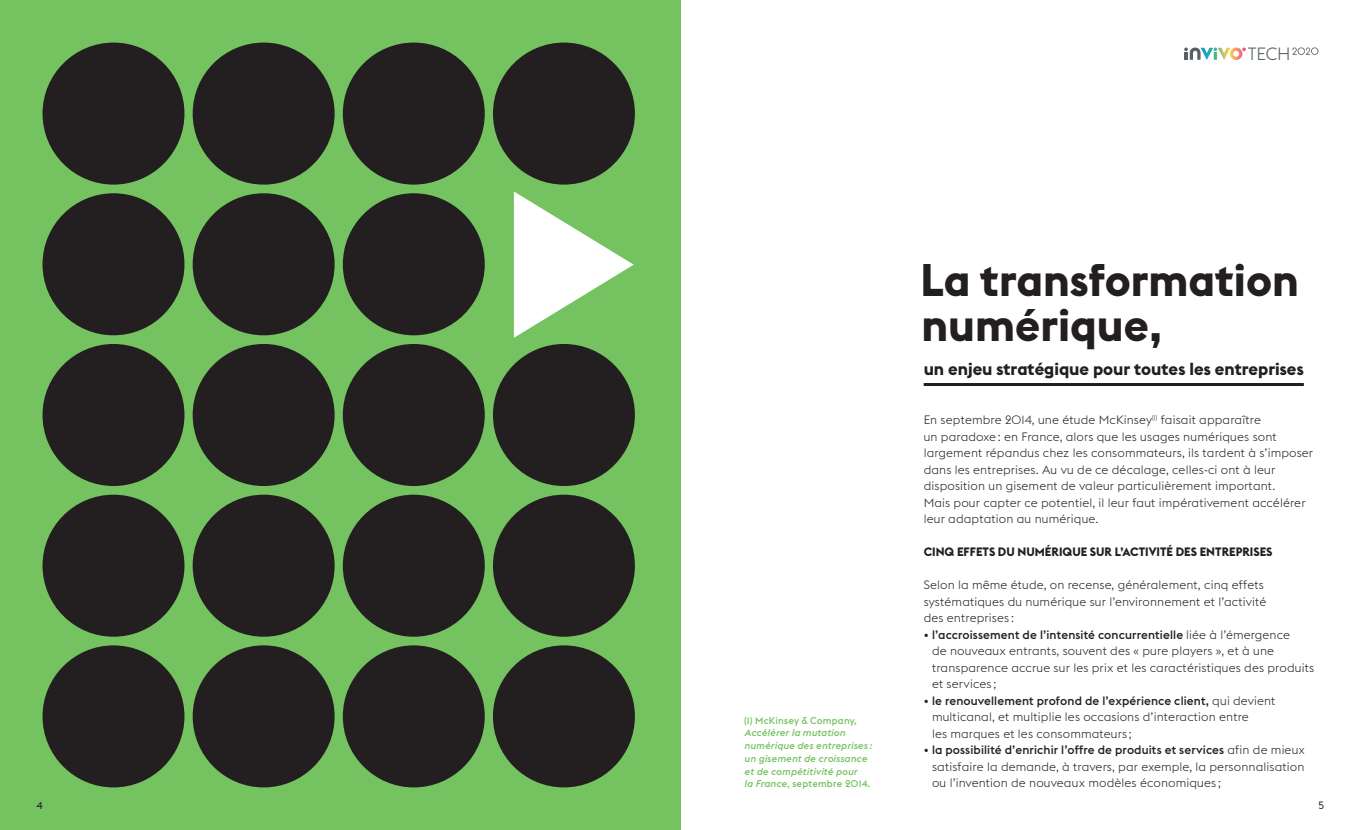
<style>
.page{position:relative;width:1361px;height:830px;background:#fff}
.page>*{position:absolute;margin:0;border:0;box-sizing:border-box;transform-origin:0 0}
.t1{font:700 45px/45px "Euclid Flex";color:#231f20}
.t2{font:300 17.55px "Euclid Flex";color:#586063}
.t3{font:700 17.25px "Euclid Flex";color:#231f20}
.t4{font:300 12px/16.5px "Euclid Flex";letter-spacing:.01em;color:#231f20}
.t5{font:700 12px "Euclid Flex";color:#231f20}
.t6{font:10.5px "Euclid Flex";color:#231f20}
.t7{font:italic 500 9.75px/12.8px "Euclid Flex";letter-spacing:.02em;color:#75c260}
.t8{font:500 9.75px "Euclid Flex";letter-spacing:.02em;color:#75c260}
.s1{font-style:normal}
.s2{font-weight:500}
</style>
<div class="page">
<svg style="left:1184px;top:47px;width:62px;height:13px"></svg>
<svg style="left:1292px;top:47px;width:26px;height:8px"></svg>
<div style="left:0;top:0;width:680px;height:829px;background:#75c260"></div>
<div style="left:43px;top:43px;width:141px;height:141px;background:#231f20;border-radius:50%"></div>
<div style="left:193px;top:43px;width:142px;height:141px;background:#231f20;border-radius:50%"></div>
<div style="left:343px;top:43px;width:142px;height:141px;background:#231f20;border-radius:50%"></div>
<div style="left:493px;top:43px;width:142px;height:141px;background:#231f20;border-radius:50%"></div>
<div style="left:43px;top:193px;width:141px;height:142px;background:#231f20;border-radius:50%"></div>
<div style="left:193px;top:193px;width:142px;height:142px;background:#231f20;border-radius:50%"></div>
<div style="left:343px;top:193px;width:142px;height:142px;background:#231f20;border-radius:50%"></div>
<div style="left:43px;top:344px;width:141px;height:142px;background:#231f20;border-radius:50%"></div>
<div style="left:193px;top:344px;width:142px;height:142px;background:#231f20;border-radius:50%"></div>
<div style="left:343px;top:344px;width:142px;height:142px;background:#231f20;border-radius:50%"></div>
<div style="left:493px;top:344px;width:142px;height:142px;background:#231f20;border-radius:50%"></div>
<div style="left:43px;top:494px;width:141px;height:142px;background:#231f20;border-radius:50%"></div>
<div style="left:193px;top:494px;width:142px;height:142px;background:#231f20;border-radius:50%"></div>
<div style="left:343px;top:494px;width:142px;height:142px;background:#231f20;border-radius:50%"></div>
<div style="left:493px;top:494px;width:142px;height:142px;background:#231f20;border-radius:50%"></div>
<svg style="left:514px;top:191px;width:120px;height:146px"></svg>
<div style="left:43px;top:645px;width:141px;height:142px;background:#231f20;border-radius:50%"></div>
<div style="left:193px;top:645px;width:142px;height:142px;background:#231f20;border-radius:50%"></div>
<div style="left:343px;top:645px;width:142px;height:142px;background:#231f20;border-radius:50%"></div>
<div style="left:493px;top:645px;width:142px;height:142px;background:#231f20;border-radius:50%"></div>
<hr style="left:923px;top:383px;width:380px;height:3px;background:#231f20">
<h2 class="t2" style="left:1248px;top:44px;width:44px">TECH</h2>
<p class="t8" style="left:744px;top:714px;width:114px">(1) McKinsey &amp; Company,</p>
<p class="t7" style="left:744px;top:726px;width:129px">Accélérer la mutation numérique des entreprises: un gisement de croissance et de compétitivité pour<br>la France, <span class="s1">septembre 2014.</span></p>
<h1 class="t1" style="left:920px;top:258px;width:380px">La transformation numérique,</h1>
<h3 class="t3" style="left:923px;top:358px;width:382px">un enjeu stratégique pour toutes les entreprises</h3>
<p class="t4" style="left:923px;top:411px;width:391px">En septembre 2014, une étude McKinsey<sup>(1)</sup> faisait apparaître<br>un paradoxe : en France, alors que les usages numériques sont largement répandus chez les consommateurs, ils tardent à s’imposer dans les entreprises. Au vu de ce décalage, celles-ci ont à leur disposition un gisement de valeur particulièrement important.<br>Mais pour capter ce potentiel, il leur faut impérativement accélérer leur adaptation au numérique.</p>
<p class="t5" style="left:923px;top:544px;width:350px">CINQ EFFETS DU NUMÉRIQUE SUR L’ACTIVITÉ DES ENTREPRISES</p>
<p class="t4" style="left:923px;top:576px;width:344px">Selon la même étude, on recense, généralement, cinq effets systématiques du numérique sur l’environnement et l’activité des entreprises:</p>
<p class="t4" style="left:932px;top:626px;width:384px;text-indent:-8px">• <span class="s2">l’accroissement de l’intensité concurrentielle</span> liée à l’émergence<br>de nouveaux entrants, souvent des « pure players », et à une transparence accrue sur les prix et les caractéristiques des produits et services;</p>
<p class="t4" style="left:932px;top:692px;width:345px;text-indent:-8px">• <span class="s2">le renouvellement profond de l’expérience client,</span> qui devient multicanal, et multiplie les occasions d’interaction entre<br>les marques et les consommateurs;</p>
<p class="t4" style="left:932px;top:741px;width:375px;text-align:justify;text-indent:-8px">• <span class="s2">la possibilité d’enrichir l’offre de produits et services</span> afin de mieux satisfaire la demande, à travers, par exemple, la personnalisation ou l’invention de nouveaux modèles économiques;</p>
<p class="t6" style="left:36px;top:798px;width:8px">4</p>
<p class="t6" style="left:1318px;top:798px;width:7px">5</p>
</div>
